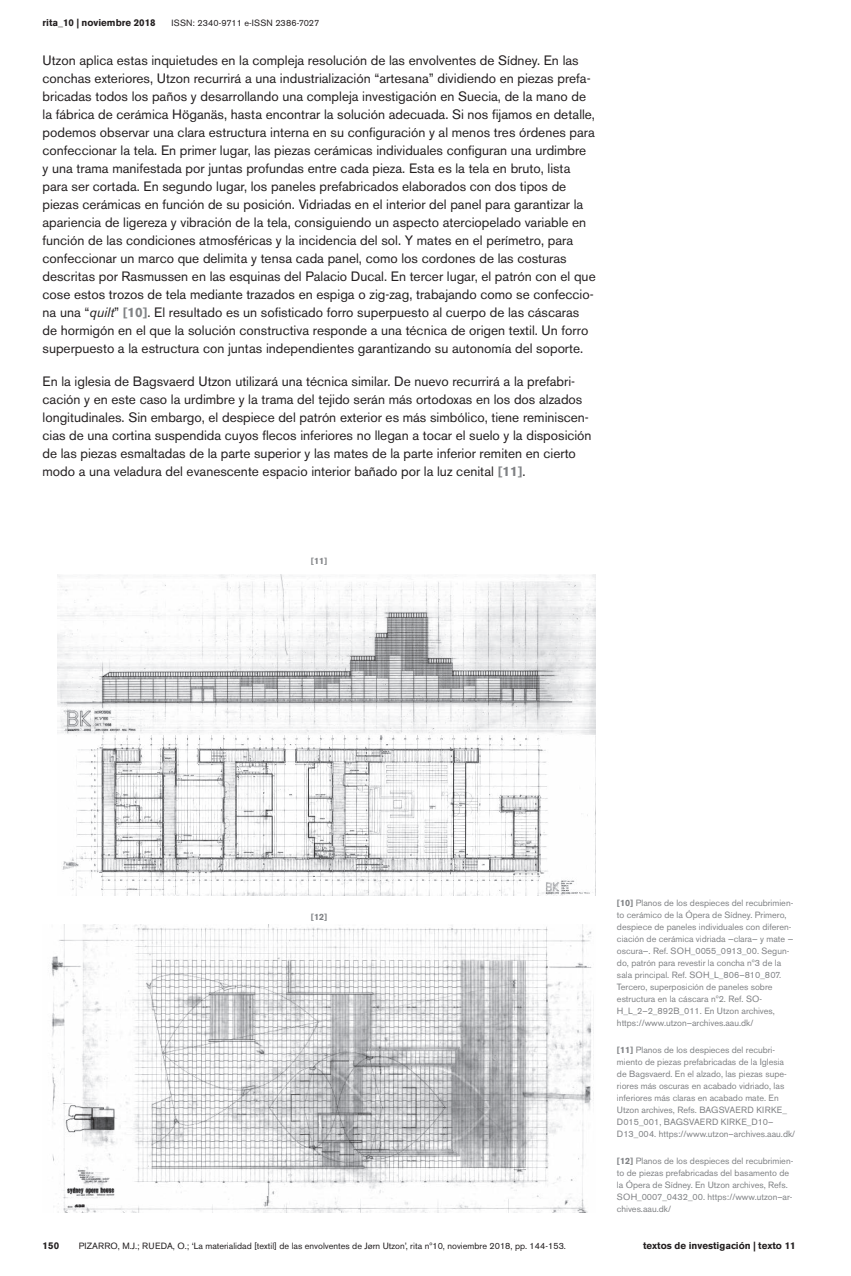
<style>
.page{position:relative;width:851px;height:1276px;background:#fff}
.page>*{position:absolute;margin:0;border:0;box-sizing:border-box;transform-origin:0 0}
.t1{font:13.5px/18px "Akzidenz Grotesk BE";color:#231f20}
.t2{font:700 9.75px "Akzidenz Grotesk BE";color:#231f20}
.t3{font:9px/12px "Akzidenz Grotesk BE";color:#808285}
.t4{font:9px "Akzidenz Grotesk BE";color:#231f20}
.t5{font:9px "Akzidenz Grotesk BE";letter-spacing:.02em;color:#231f20}
.t6{font:700 9px "Akzidenz Grotesk BE";color:#808285}
.s1{font-style:italic}
.s2{font-weight:700;color:#808285}
.s3{font-weight:700}
</style>
<div class="page">
<img style="left:58px;top:575px;width:537px;height:320px">
<img style="left:51px;top:925px;width:543px;height:287px">
<p class="t2" style="left:43px;top:17px;width:115px">rita_10 | noviembre 2018</p>
<p class="t5" style="left:171px;top:17px;width:149px">ISSN: 2340-9711 e-ISSN 2386-7027</p>
<p class="t1" style="left:43px;top:52px;width:554px">Utzon aplica estas inquietudes en la compleja resolución de las envolventes de Sídney. En las conchas exteriores, Utzon recurrirá a una industrialización “artesana” dividiendo en piezas prefa&shy;bricadas todos los paños y desarrollando una compleja investigación en Suecia, de la mano de la fábrica de cerámica Höganäs, hasta encontrar la solución adecuada. Si nos fijamos en detalle, podemos observar una clara estructura interna en su configuración y al menos tres órdenes para confeccionar la tela. En primer lugar, las piezas cerámicas individuales configuran una urdimbre<br>y una trama manifestada por juntas profundas entre cada pieza. Esta es la tela en bruto, lista para ser cortada. En segundo lugar, los paneles prefabricados elaborados con dos tipos de piezas cerámicas en función de su posición. Vidriadas en el interior del panel para garantizar la apariencia de ligereza y vibración de la tela, consiguiendo un aspecto aterciopelado variable en función de las condiciones atmosféricas y la incidencia del sol. Y mates en el perímetro, para confeccionar un marco que delimita y tensa cada panel, como los cordones de las costuras descritas por Rasmussen en las esquinas del Palacio Ducal. En tercer lugar, el patrón con el que cose estos trozos de tela mediante trazados en espiga o zig-zag, trabajando como se confeccio&shy;na una “<span class="s1">quilt</span>” <span class="s2">[10]</span>. El resultado es un sofisticado forro superpuesto al cuerpo de las cáscaras de hormigón en el que la solución constructiva responde a una técnica de origen textil. Un forro superpuesto a la estructura con juntas independientes garantizando su autonomía del soporte.</p>
<p class="t1" style="left:43px;top:373px;width:550px">En la iglesia de Bagsvaerd Utzon utilizará una técnica similar. De nuevo recurrirá a la prefabri&shy;cación y en este caso la urdimbre y la trama del tejido serán más ortodoxas en los dos alzados longitudinales. Sin embargo, el despiece del patrón exterior es más simbólico, tiene reminiscen&shy;cias de una cortina suspendida cuyos flecos inferiores no llegan a tocar el suelo y la disposición de las piezas esmaltadas de la parte superior y las mates de la parte inferior remiten en cierto modo a una veladura del evanescente espacio interior bañado por la luz cenital <span class="s2">[11]</span>.</p>
<p class="t6" style="left:311px;top:556px;width:18px">[11]</p>
<p class="t6" style="left:311px;top:912px;width:18px">[12]</p>
<p class="t3" style="left:617px;top:897px;width:178px"><span class="s3">[10]</span> Planos de los despieces del recubrimien&shy;to cerámico de la Ópera de Sídney. Primero, despiece de paneles individuales con diferen&shy;ciación de cerámica vidriada —clara— y mate — oscura—. Ref. SOH_0055_0913_00. Segun&shy;do, patrón para revestir la concha nº3 de la sala principal. Ref. SOH_L_806–810_807.<br>Tercero, superposición de paneles sobre estructura en la cáscara nº2. Ref. SO-H_L_2–2_892B_011. En Utzon archives, https://www.utzon–archives.aau.dk/</p>
<p class="t3" style="left:617px;top:1044px;width:180px"><span class="s3">[11]</span> Planos de los despieces del recubri&shy;miento de piezas prefabricadas de la Iglesia de Bagsvaerd. En el alzado, las piezas supe&shy;riores más oscuras en acabado vidriado, las inferiores más claras en acabado mate. En Utzon archives, Refs. BAGSVAERD KIRKE_ D015_001, BAGSVAERD KIRKE_D10– D13_004. https://www.utzon–archives.aau.dk/</p>
<p class="t3" style="left:617px;top:1155px;width:178px"><span class="s3">[12]</span> Planos de los despieces del recubrimien&shy;to de piezas prefabricadas del basamento de la Ópera de Sídney. En Utzon archives, Refs.<br>SOH_0007_0432_00. https://www.utzon–ar&shy;chives.aau.dk/</p>
<p class="t2" style="left:43px;top:1240px;width:18px">150</p>
<p class="t4" style="left:79px;top:1240px;width:488px">PIZARRO, M.J.; RUEDA, O.; ‘La materialidad [textil] de las envolventes de Jørn Utzon’, rita nº10, noviembre 2018, pp. 144-153.</p>
<p class="t2" style="left:643px;top:1240px;width:154px">textos de investigación | texto 11</p>
</div>
